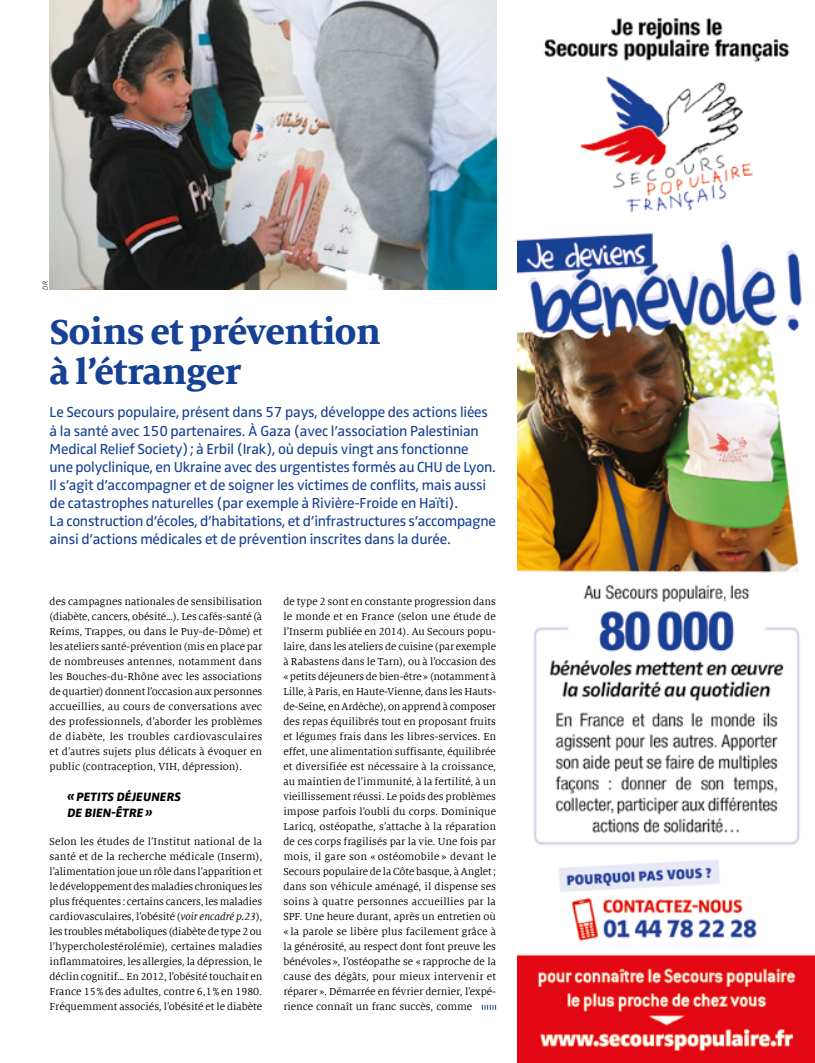
<style>
.page{position:relative;width:815px;height:1063px;background:#fff}
.page>*{position:absolute;margin:0;border:0;box-sizing:border-box;transform-origin:0 0}
.t1{font:800 38.12px/39.6px "Milo Serif Offc";letter-spacing:-.015em;color:#164194}
.t2{font:15px/18.1px "Zwo OT";letter-spacing:-.01em;color:#164194}
.t3{font:italic 800 12.5px/16.2px "Zwo OT";letter-spacing:.01em;color:#000}
.t4{font:11.25px/15px "Milo Serif Offc";color:#000;text-align:justify}
.t5{font:italic 300 expanded 7.5px "Zwo OT";color:#000}
.s1{font-style:italic}
</style>
<div class="page">
<img style="left:517px;top:18px;width:298px;height:1045px">
<svg style="left:482px;top:1005px;width:14px;height:5px"></svg>
<img style="left:50px;top:0;width:446px;height:290px">
<p class="t5" style="left:41px;top:290px;width:10px;rotate:-90deg">DR</p>
<h1 class="t1" style="left:50px;top:313px;width:333px">Soins et prévention à l’étranger</h1>
<p class="t2" style="left:50px;top:404px;width:448px">Le Secours populaire, présent dans 57 pays, développe des actions liées à la santé avec 150 partenaires. À Gaza (avec l’association Palestinian Medical Relief Society) ; à Erbil (Irak), où depuis vingt ans fonctionne une polyclinique, en Ukraine avec des urgentistes formés au CHU de Lyon.<br>Il s’agit d’accompagner et de soigner les victimes de conflits, mais aussi de catastrophes naturelles (par exemple à Rivière-Froide en Haïti).<br>La construction d’écoles, d’habitations, et d’infrastructures s’accompagne ainsi d’actions médicales et de prévention inscrites dans la durée.</p>
<p class="t4" style="left:50px;top:594px;width:214px">des campagnes nationales de sensibilisation (diabète, cancers, obésité…). Les cafés-santé (à Reims, Trappes, ou dans le Puy-de-Dôme) et les ateliers santé-prévention (mis en place par de nombreuses antennes, notamment dans les Bouches-du-Rhône avec les associations de quartier) donnent l’occasion aux personnes accueillies, au cours de conversations avec des professionnels, d’aborder les problèmes de diabète, les troubles cardiovasculaires et d’autres sujets plus délicats à évoquer en public (contraception, VIH, dépression).</p>
<p class="t3" style="left:67px;top:789px;width:115px">«PETITS DÉJEUNERS<br>DE BIEN-ÊTRE»</p>
<p class="t4" style="left:50px;top:834px;width:214px">Selon les études de l’Institut national de la santé et de la recherche médicale (Inserm), l’alimentation joue un rôle dans l’apparition et le développement des maladies chroniques les plus fréquentes: certains cancers, les maladies cardiovasculaires, l’obésité (<span class="s1">voir encadré p.23</span>), les troubles métaboliques (diabète de type 2 ou l’hypercholestérolémie), certaines maladies inflammatoires, les allergies, la dépression, le déclin cognitif… En 2012, l’obésité touchait en France 15% des adultes, contre 6,1% en 1980.<br>Fréquemment associés, l’obésité et le diabète</p>
<p class="t4" style="left:283px;top:594px;width:214px">de type 2 sont en constante progression dans le monde et en France (selon une étude de l’Inserm publiée en 2014). Au Secours popu&shy;laire, dans les ateliers de cuisine (par exemple à Rabastens dans le Tarn), ou à l’occasion des «petits déjeuners de bien-être» (notamment à Lille, à Paris, en Haute-Vienne, dans les Hauts&shy;de-Seine, en Ardèche), on apprend à composer des repas équilibrés tout en proposant fruits et légumes frais dans les libres-services. En effet, une alimentation suffisante, équilibrée et diversifiée est nécessaire à la croissance, au maintien de l’immunité, à la fertilité, à un vieillissement réussi. Le poids des problèmes impose parfois l’oubli du corps. Dominique Laricq, ostéopathe, s’attache à la réparation de ces corps fragilisés par la vie. Une fois par mois, il gare son « ostéomobile » devant le Secours populaire de la Côte basque, à Anglet; dans son véhicule aménagé, il dispense ses soins à quatre personnes accueillies par la SPF. Une heure durant, après un entretien où « la parole se libère plus facilement grâce à la générosité, au respect dont font preuve les bénévoles», l’ostéopathe se «rapproche de la cause des dégâts, pour mieux intervenir et réparer». Démarrée en février dernier, l’expé&shy;rience connaît un franc succès, comme</p>
</div>
